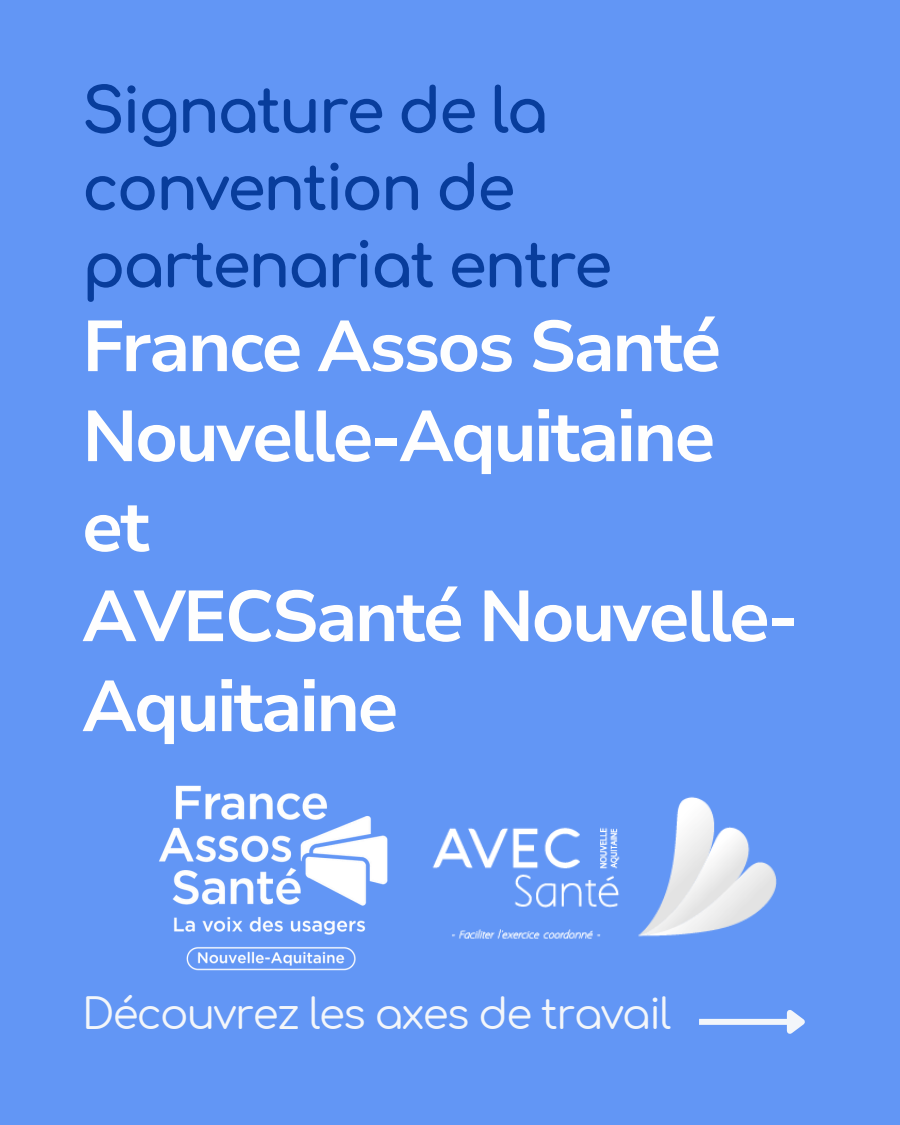
<style>
.page{position:relative;width:900px;height:1125px;background:#6296f5}
.page>*{position:absolute;margin:0;border:0;box-sizing:border-box;transform-origin:0 0}
.t1{font:700 71.9px/90px "Nunito Sans 10 pt";letter-spacing:-.04em;color:#fefefe}
.t2{font:700 61.9px/77.2px "Comfortaa";letter-spacing:-.04em;color:#083d9c}
.t3{font:42px "Comfortaa";letter-spacing:-.04em;color:#f3f6fa}
</style>
<div class="page">
<img style="left:443px;top:796px;width:362px;height:238px">
<img style="left:159px;top:785px;width:284px;height:186px">
<h2 class="t2" style="left:82px;top:74px;width:532px">Signature de la convention de partenariat entre</h2>
<h1 class="t1" style="left:82px;top:302px;width:718px">France Assos Santé<br>Nouvelle-Aquitaine et<br>AVECSanté Nouvelle-<br>Aquitaine</h1>
<p class="t3" style="left:82px;top:992px;width:591px">Découvrez les axes de travail</p>
</div>
